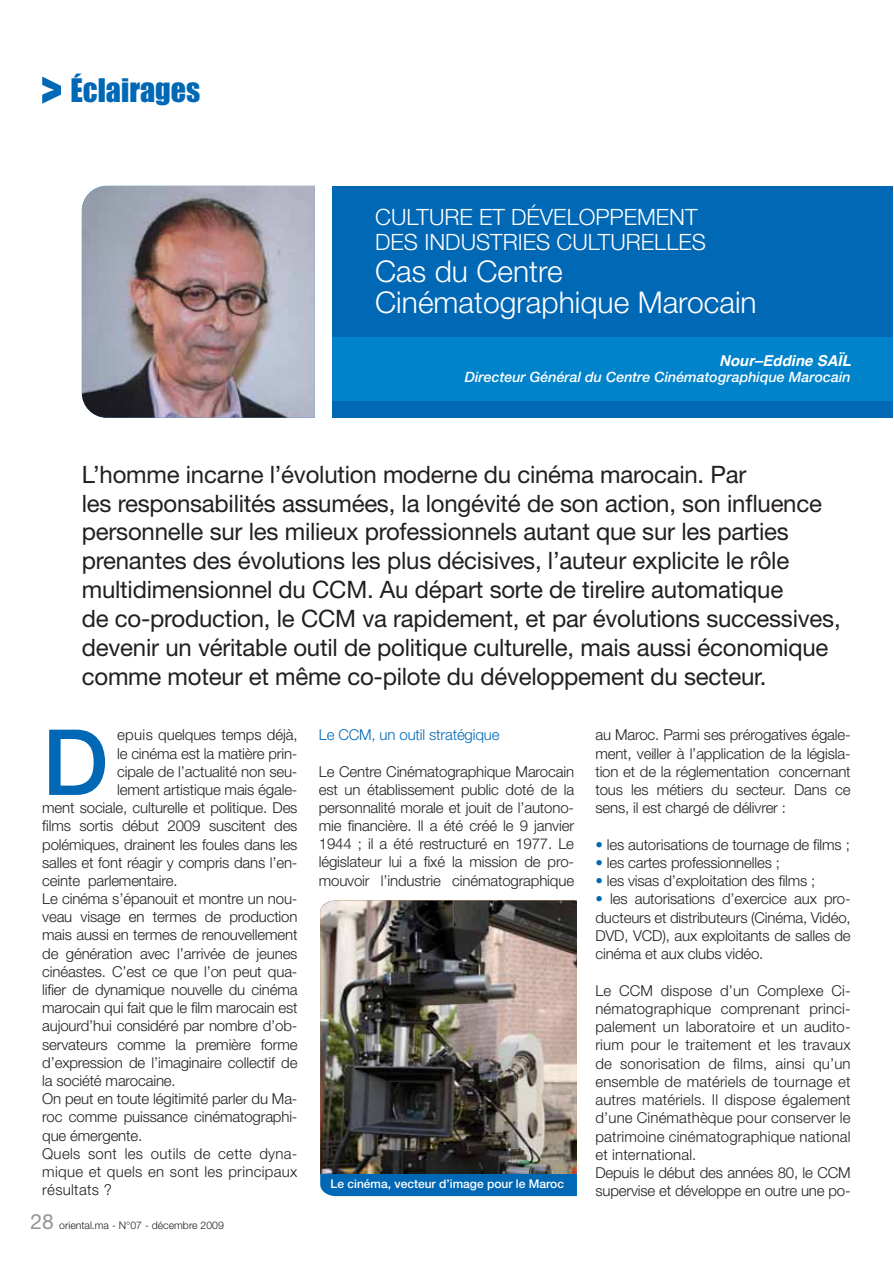
<style>
.page{position:relative;width:894px;height:1264px;background:#fff}
.page>*{position:absolute;margin:0;border:0;box-sizing:border-box;transform-origin:0 0}
.t1{font:500 91.35px "Helvetica Neue";color:#0068b5}
.t2{font:300 30px/31.5px "Helvetica Neue";color:#fff}
.t3{font:30px "Impact";color:#0068b5}
.t4{font:24px/28.8px "Helvetica Neue";letter-spacing:-.01em;color:#231f20}
.t5{font:300 22.5px/25.5px "Helvetica Neue";color:#fff}
.t6{font:300 15px/18.1px "Helvetica Neue";letter-spacing:-.01em;color:#231f20;text-align:justify}
.t7{font:300 15px/18.3px "Helvetica Neue";letter-spacing:.01em;color:#231f20}
.t8{font:300 15px "Helvetica Neue";letter-spacing:.02em;color:#231f20}
.t9{font:300 15px "Helvetica Neue";letter-spacing:-.01em;color:#0068b5}
.t10{font:italic 700 15px "Helvetica";color:#fff}
.t11{font:italic 500 14.25px "Helvetica Neue";color:#fff}
.t12{font:500 12px "Helvetica Neue";color:#fff}
.t13{font:300 10.5px "Helvetica Neue";color:#231f20}
.s1{font-weight:400;font-size:21px;color:#939598}
.s2{color:#0068b5}
</style>
<div class="page">
<img style="left:82px;top:186px;width:233px;height:232px">
<div style="left:332px;top:186px;width:561px;height:232px;background:#0068b5"></div>
<div style="left:332px;top:337px;width:561px;height:64px;background:#0083ca"></div>
<div style="left:320px;top:1173px;width:257px;height:23px;background:#0068b5"></div>
<img style="left:320px;top:900px;width:257px;height:273px">
<svg style="left:42px;top:76px;width:19px;height:28px"></svg>
<h2 class="t3" style="left:70px;top:78px;width:131px">Éclairages</h2>
<h3 class="t5" style="left:375px;top:207px;width:332px">CULTURE ET DÉVELOPPEMENT<br>DES INDUSTRIES CULTURELLES</h3>
<h2 class="t2" style="left:375px;top:259px;width:383px">Cas du Centre<br>Cinématographique Marocain</h2>
<p class="t10" style="left:719px;top:352px;width:133px">Nour–Eddine SAÏL</p>
<p class="t11" style="left:464px;top:372px;width:387px">Directeur Général du Centre Cinématographique Marocain</p>
<p class="t4" style="left:82px;top:463px;width:760px">L’homme incarne l’évolution moderne du cinéma marocain. Par<br>les responsabilités assumées, la longévité de son action, son influence personnelle sur les milieux professionnels autant que sur les parties prenantes des évolutions les plus décisives, l’auteur explicite le rôle multidimensionnel du CCM. Au départ sorte de tirelire automatique<br>de co-production, le CCM va rapidement, et par évolutions successives, devenir un véritable outil de politique culturelle, mais aussi économique comme moteur et même co-pilote du développement du secteur.</p>
<h1 class="t1" style="left:42px;top:730px;width:67px">D</h1>
<p class="t6" style="left:117px;top:728px;width:182px">epuis quelques temps déjà,</p>
<p class="t6" style="left:117px;top:746px;width:182px">le cinéma est la matière prin-</p>
<p class="t6" style="left:117px;top:764px;width:182px">cipale de l’actualité non seu-</p>
<p class="t6" style="left:117px;top:782px;width:182px">lement artistique mais égale-</p>
<p class="t6" style="left:42px;top:800px;width:257px">ment sociale, culturelle et politique. Des</p>
<p class="t6" style="left:42px;top:818px;width:257px">films sortis début 2009 suscitent des</p>
<p class="t6" style="left:42px;top:837px;width:257px">polémiques, drainent les foules dans les</p>
<p class="t6" style="left:42px;top:855px;width:257px">salles et font réagir y compris dans l’en-</p>
<p class="t6" style="left:42px;top:873px;width:137px">ceinte parlementaire.</p>
<p class="t6" style="left:42px;top:891px;width:257px">Le cinéma s’épanouit et montre un nou-</p>
<p class="t6" style="left:42px;top:909px;width:257px">veau visage en termes de production</p>
<p class="t6" style="left:42px;top:928px;width:257px">mais aussi en termes de renouvellement</p>
<p class="t6" style="left:42px;top:946px;width:257px">de génération avec l’arrivée de jeunes</p>
<p class="t6" style="left:42px;top:964px;width:257px">cinéastes. C’est ce que l’on peut qua-</p>
<p class="t6" style="left:42px;top:982px;width:257px">lifier de dynamique nouvelle du cinéma</p>
<p class="t6" style="left:42px;top:1000px;width:257px">marocain qui fait que le film marocain est</p>
<p class="t6" style="left:42px;top:1018px;width:257px">aujourd’hui considéré par nombre d’ob-</p>
<p class="t6" style="left:42px;top:1037px;width:257px">servateurs comme la première forme</p>
<p class="t6" style="left:42px;top:1055px;width:257px">d’expression de l’imaginaire collectif de</p>
<p class="t6" style="left:42px;top:1073px;width:135px">la société marocaine.</p>
<p class="t6" style="left:42px;top:1091px;width:257px">On peut en toute légitimité parler du Ma-</p>
<p class="t6" style="left:42px;top:1109px;width:257px">roc comme puissance cinématographi-</p>
<p class="t6" style="left:42px;top:1128px;width:102px">que émergente.</p>
<p class="t8" style="left:42px;top:1147px;width:257px">Quels sont les outils de cette dyna-</p>
<p class="t8" style="left:42px;top:1166px;width:257px">mique et quels en sont les principaux</p>
<p class="t8" style="left:42px;top:1184px;width:71px">résultats ?</p>
<p class="t13" style="left:31px;top:1221px;width:195px"><span class="s1">28</span> oriental.ma - N°07 - décembre 2009</p>
<p class="t9" style="left:319px;top:729px;width:182px">Le CCM, un outil stratégique</p>
<p class="t6" style="left:319px;top:764px;width:257px">Le Centre Cinématographique Marocain est un établissement public doté de la personnalité morale et jouit de l’autono&shy;mie financière. Il a été créé le 9 janvier 1944 ; il a été restructuré en 1977. Le législateur lui a fixé la mission de pro&shy;mouvoir l’industrie cinématographique</p>
<p class="t12" style="left:330px;top:1179px;width:235px">Le cinéma, vecteur d’image pour le Maroc</p>
<p class="t6" style="left:595px;top:728px;width:257px">au Maroc. Parmi ses prérogatives égale&shy;ment, veiller à l’application de la législa&shy;tion et de la réglementation concernant tous les métiers du secteur. Dans ce sens, il est chargé de délivrer :</p>
<p class="t6" style="left:595px;top:837px;width:256px"><span class="s2">•</span> les autorisations de tournage de films ;</p>
<p class="t6" style="left:595px;top:855px;width:186px"><span class="s2">•</span> les cartes professionnelles ;</p>
<p class="t6" style="left:595px;top:873px;width:221px"><span class="s2">•</span> les visas d’exploitation des films ;</p>
<p class="t6" style="left:595px;top:892px;width:257px"><span class="s2">•</span> les autorisations d’exercice aux pro&shy;ducteurs et distributeurs (Cinéma, Vidéo, DVD, VCD), aux exploitants de salles de cinéma et aux clubs vidéo.</p>
<p class="t7" style="left:595px;top:983px;width:257px">Le CCM dispose d’un Complexe Ci&shy;nématographique comprenant princi&shy;palement un laboratoire et un audito&shy;rium pour le traitement et les travaux de sonorisation de films, ainsi qu’un ensemble de matériels de tournage et autres matériels. Il dispose également d’une Cinémathèque pour conserver le patrimoine cinématographique national et international.<br>Depuis le début des années 80, le CCM supervise et développe en outre une po-</p>
</div>
